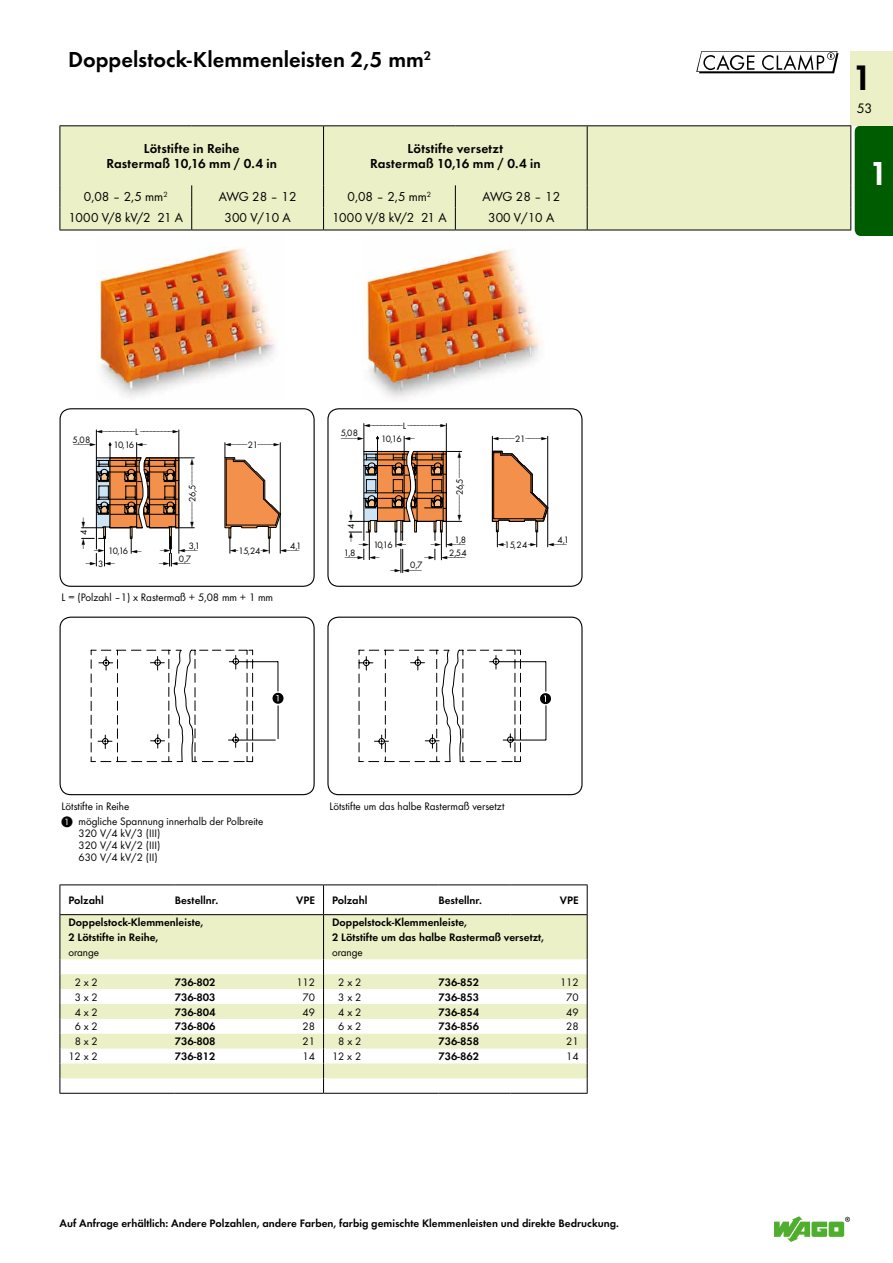
<style>
.page{position:relative;width:893px;height:1263px;background:#fff}
.page>*{position:absolute;margin:0;border:0;box-sizing:border-box;transform-origin:0 0}
.t1{font:36.75px "WAGO Futura Dem";color:#000}
.t2{font:34.5px "WAGO Futura Dem";color:#fff}
.t3{font:22.5px "WAGO Futura Dem";color:#000}
.t4{font:14.25px "WAGO Futura Boo";color:#000}
.t5{font:13.5px "WAGO Futura Boo";color:#000}
.t6{font:13.5px/14.9px "WAGO Futura Dem";letter-spacing:.015em;color:#000;text-align:center}
.t7{font:11.25px/14.9px "WAGO Futura Dem";color:#000}
.t8{font:11.25px/12px "WAGO Futura Boo";color:#000}
.t9{font:9.6px "WAGO Futura Boo";letter-spacing:-.04em;color:#000}
</style>
<div class="page">
<div style="left:850px;top:51px;width:43px;height:74px;background:#ebf0c6"></div>
<svg style="left:774px;top:1216px;width:76px;height:26px"></svg>
<img style="left:97px;top:248px;width:179px;height:149px">
<img style="left:366px;top:249px;width:176px;height:149px">
<div style="left:60px;top:408px;width:255px;height:179px;border:1px solid #000;border-radius:11px"></div>
<div style="left:327px;top:408px;width:256px;height:179px;border:1px solid #000;border-radius:11px"></div>
<svg style="left:91px;top:650px;width:192px;height:112px"></svg>
<div style="left:60px;top:617px;width:255px;height:178px;border:1px solid #000;border-radius:11px"></div>
<svg style="left:359px;top:650px;width:192px;height:112px"></svg>
<div style="left:327px;top:617px;width:256px;height:178px;border:1px solid #000;border-radius:11px"></div>
<svg style="left:61px;top:915px;width:526px;height:163px;fill:#ebf0c6"></svg>
<hr style="left:587px;top:915px;width:1px;height:44px;background:#000">
<hr style="left:324px;top:884px;width:114px;height:1px;background:#000">
<hr style="left:438px;top:884px;width:73px;height:1px;background:#000">
<hr style="left:511px;top:884px;width:77px;height:1px;background:#000">
<svg style="left:587px;top:885px;width:1px;height:29px"></svg>
<svg style="left:587px;top:959px;width:1px;height:134px"></svg>
<hr style="left:60px;top:915px;width:1px;height:44px;background:#000">
<hr style="left:323px;top:915px;width:1px;height:44px;background:#000">
<svg style="left:60px;top:959px;width:1px;height:134px"></svg>
<svg style="left:323px;top:959px;width:1px;height:134px"></svg>
<hr style="left:60px;top:884px;width:115px;height:1px;background:#000">
<hr style="left:175px;top:884px;width:72px;height:1px;background:#000">
<hr style="left:247px;top:884px;width:77px;height:1px;background:#000">
<svg style="left:323px;top:885px;width:1px;height:29px"></svg>
<svg style="left:60px;top:885px;width:1px;height:29px"></svg>
<hr style="left:60px;top:914px;width:115px;height:1px;background:#000">
<hr style="left:175px;top:914px;width:72px;height:1px;background:#000">
<hr style="left:247px;top:914px;width:77px;height:1px;background:#000">
<hr style="left:324px;top:914px;width:114px;height:1px;background:#000">
<hr style="left:438px;top:914px;width:73px;height:1px;background:#000">
<hr style="left:511px;top:914px;width:77px;height:1px;background:#000">
<hr style="left:60px;top:1093px;width:115px;height:1px;background:#000">
<hr style="left:175px;top:1093px;width:72px;height:1px;background:#000">
<hr style="left:247px;top:1093px;width:77px;height:1px;background:#000">
<hr style="left:324px;top:1093px;width:114px;height:1px;background:#000">
<hr style="left:438px;top:1093px;width:73px;height:1px;background:#000">
<hr style="left:511px;top:1093px;width:77px;height:1px;background:#000">
<div style="left:61px;top:126px;width:789px;height:104px;background:#ebf0c6"></div>
<hr style="left:60px;top:125px;width:132px;height:1px;background:#000">
<hr style="left:60px;top:126px;width:1px;height:59px;background:#000">
<hr style="left:192px;top:125px;width:132px;height:1px;background:#000">
<svg style="left:60px;top:185px;width:1px;height:45px"></svg>
<svg style="left:191px;top:185px;width:1px;height:45px"></svg>
<hr style="left:324px;top:125px;width:131px;height:1px;background:#000">
<hr style="left:323px;top:126px;width:1px;height:59px;background:#000">
<hr style="left:455px;top:125px;width:132px;height:1px;background:#000">
<hr style="left:587px;top:125px;width:132px;height:1px;background:#000">
<hr style="left:587px;top:126px;width:1px;height:59px;background:#000">
<hr style="left:719px;top:125px;width:132px;height:1px;background:#000">
<svg style="left:323px;top:185px;width:1px;height:45px"></svg>
<svg style="left:455px;top:185px;width:1px;height:45px"></svg>
<svg style="left:587px;top:185px;width:1px;height:45px"></svg>
<svg style="left:850px;top:125px;width:43px;height:111px;background:#186918"></svg>
<hr style="left:60px;top:230px;width:132px;height:1px;background:#000">
<hr style="left:192px;top:230px;width:132px;height:1px;background:#000">
<hr style="left:324px;top:230px;width:131px;height:1px;background:#000">
<hr style="left:455px;top:230px;width:132px;height:1px;background:#000">
<hr style="left:587px;top:230px;width:132px;height:1px;background:#000">
<hr style="left:719px;top:230px;width:132px;height:1px;background:#000">
<svg style="left:81px;top:430px;width:200px;height:136px"></svg>
<svg style="left:348px;top:423px;width:201px;height:150px"></svg>
<h3 class="t3" style="left:68px;top:43px;width:365px">Doppelstock-Klemmenleisten 2,5 mm<sup>2</sup></h3>
<p class="t6" style="left:106px;top:140px;width:172px">Lötstifte in Reihe<br>Rastermaß 10,16 mm / 0.4 in</p>
<p class="t6" style="left:370px;top:140px;width:172px">Lötstifte versetzt<br>Rastermaß 10,16 mm / 0.4 in</p>
<p class="t5" style="left:84px;top:188px;width:85px">0,08 – 2,5 mm<sup>2</sup></p>
<p class="t5" style="left:219px;top:188px;width:79px">AWG 28 – 12</p>
<p class="t5" style="left:348px;top:188px;width:85px">0,08 – 2,5 mm<sup>2</sup></p>
<p class="t5" style="left:482px;top:188px;width:79px">AWG 28 – 12</p>
<p class="t5" style="left:69px;top:208px;width:116px">1000 V/8 kV/2 21 A</p>
<p class="t5" style="left:225px;top:208px;width:68px">300 V/10 A</p>
<p class="t5" style="left:332px;top:208px;width:116px">1000 V/8 kV/2 21 A</p>
<p class="t5" style="left:488px;top:208px;width:68px">300 V/10 A</p>
<p class="t9" style="left:73px;top:433px;width:19px">5,08</p>
<p class="t9" style="left:135px;top:426px;width:5px">L</p>
<p class="t9" style="left:113px;top:438px;width:22px">10,16</p>
<p class="t9" style="left:77px;top:535px;width:7px;rotate:-90deg">4</p>
<p class="t9" style="left:108px;top:545px;width:21px">10,16</p>
<p class="t9" style="left:98px;top:557px;width:7px">3</p>
<p class="t9" style="left:186px;top:502px;width:18px;rotate:-90deg">26,5</p>
<p class="t9" style="left:189px;top:539px;width:13px">3,1</p>
<p class="t9" style="left:179px;top:552px;width:14px">0,7</p>
<p class="t9" style="left:248px;top:438px;width:12px">21</p>
<p class="t9" style="left:239px;top:545px;width:23px">15,24</p>
<p class="t8" style="left:62px;top:591px;width:213px">L = (Polzahl –1) x Rastermaß + 5,08 mm + 1 mm</p>
<p class="t9" style="left:290px;top:539px;width:13px">4,1</p>
<p class="t9" style="left:341px;top:427px;width:19px">5,08</p>
<p class="t9" style="left:403px;top:419px;width:5px">L</p>
<p class="t9" style="left:381px;top:432px;width:22px">10,16</p>
<p class="t9" style="left:344px;top:529px;width:7px;rotate:-90deg">4</p>
<p class="t9" style="left:344px;top:546px;width:13px">1,8</p>
<p class="t9" style="left:374px;top:538px;width:21px">10,16</p>
<p class="t9" style="left:410px;top:558px;width:14px">0,7</p>
<p class="t9" style="left:453px;top:495px;width:18px;rotate:-90deg">26,5</p>
<p class="t9" style="left:454px;top:533px;width:13px">1,8</p>
<p class="t9" style="left:449px;top:546px;width:19px">2,54</p>
<p class="t9" style="left:515px;top:432px;width:12px">21</p>
<p class="t9" style="left:504px;top:538px;width:24px">15,24</p>
<p class="t9" style="left:557px;top:533px;width:13px">4,1</p>
<p class="t8" style="left:62px;top:800px;width:69px">Lötstifte in Reihe</p>
<p class="t8" style="left:330px;top:799px;width:176px">Lötstifte um das halbe Rastermaß versetzt</p>
<p class="t8" style="left:79px;top:815px;width:186px">mögliche Spannung innerhalb der Polbreite<br>320 V/4 kV/3 (III)<br>320 V/4 kV/2 (III)<br>630 V/4 kV/2 (II)</p>
<p class="t7" style="left:68px;top:892px;width:37px">Polzahl</p>
<p class="t7" style="left:175px;top:892px;width:45px">Bestellnr.</p>
<p class="t7" style="left:296px;top:892px;width:20px">VPE</p>
<p class="t7" style="left:332px;top:892px;width:37px">Polzahl</p>
<p class="t7" style="left:438px;top:892px;width:45px">Bestellnr.</p>
<p class="t7" style="left:560px;top:892px;width:20px">VPE</p>
<p class="t7" style="left:68px;top:914px;width:137px">Doppelstock-Klemmenleiste,<br>2 Lötstifte in Reihe,</p>
<p class="t8" style="left:68px;top:946px;width:32px">orange</p>
<p class="t7" style="left:332px;top:914px;width:213px">Doppelstock-Klemmenleiste,<br>2 Lötstifte um das halbe Rastermaß versetzt,</p>
<p class="t8" style="left:332px;top:946px;width:32px">orange</p>
<p class="t8" style="left:75px;top:975px;width:25px">2 x 2</p>
<p class="t7" style="left:175px;top:974px;width:42px">736-802</p>
<p class="t8" style="left:296px;top:975px;width:20px">112</p>
<p class="t8" style="left:338px;top:975px;width:25px">2 x 2</p>
<p class="t7" style="left:438px;top:974px;width:42px">736-852</p>
<p class="t8" style="left:560px;top:975px;width:20px">112</p>
<p class="t8" style="left:75px;top:990px;width:25px">3 x 2</p>
<p class="t7" style="left:175px;top:988px;width:42px">736-803</p>
<p class="t8" style="left:303px;top:990px;width:14px">70</p>
<p class="t8" style="left:338px;top:990px;width:25px">3 x 2</p>
<p class="t7" style="left:438px;top:988px;width:42px">736-853</p>
<p class="t8" style="left:566px;top:990px;width:14px">70</p>
<p class="t8" style="left:75px;top:1005px;width:25px">4 x 2</p>
<p class="t7" style="left:175px;top:1003px;width:42px">736-804</p>
<p class="t8" style="left:303px;top:1005px;width:14px">49</p>
<p class="t8" style="left:338px;top:1005px;width:25px">4 x 2</p>
<p class="t7" style="left:438px;top:1003px;width:42px">736-854</p>
<p class="t8" style="left:566px;top:1005px;width:14px">49</p>
<p class="t8" style="left:75px;top:1020px;width:25px">6 x 2</p>
<p class="t7" style="left:175px;top:1018px;width:42px">736-806</p>
<p class="t8" style="left:303px;top:1020px;width:14px">28</p>
<p class="t8" style="left:338px;top:1020px;width:25px">6 x 2</p>
<p class="t7" style="left:438px;top:1018px;width:42px">736-856</p>
<p class="t8" style="left:566px;top:1020px;width:14px">28</p>
<p class="t8" style="left:75px;top:1035px;width:25px">8 x 2</p>
<p class="t7" style="left:175px;top:1033px;width:42px">736-808</p>
<p class="t8" style="left:303px;top:1035px;width:14px">21</p>
<p class="t8" style="left:338px;top:1035px;width:25px">8 x 2</p>
<p class="t7" style="left:438px;top:1033px;width:42px">736-858</p>
<p class="t8" style="left:566px;top:1035px;width:14px">21</p>
<p class="t8" style="left:68px;top:1050px;width:31px">12 x 2</p>
<p class="t7" style="left:175px;top:1048px;width:42px">736-812</p>
<p class="t8" style="left:303px;top:1050px;width:14px">14</p>
<p class="t8" style="left:332px;top:1050px;width:31px">12 x 2</p>
<p class="t7" style="left:438px;top:1048px;width:42px">736-862</p>
<p class="t8" style="left:566px;top:1050px;width:14px">14</p>
<p class="t7" style="left:60px;top:1215px;width:561px">Auf Anfrage erhältlich: Andere Polzahlen, andere Farben, farbig gemischte Klemmenleisten und direkte Bedruckung.</p>
<h1 class="t1" style="left:852px;top:50px;width:22px">1</h1>
<p class="t4" style="left:857px;top:98px;width:17px">53</p>
<h2 class="t2" style="left:869px;top:148px;width:21px">1</h2>
</div>
